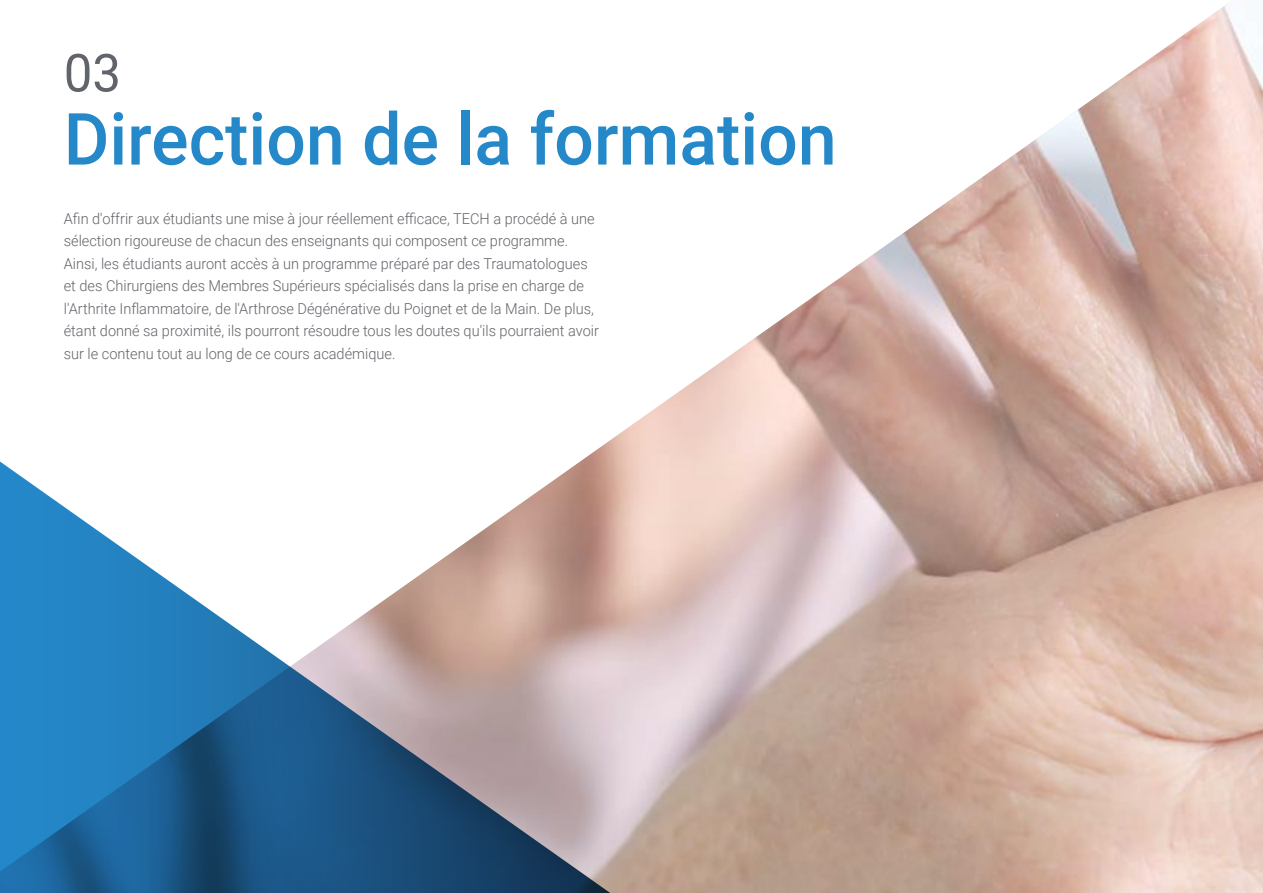
<style>
.page{position:relative;width:1263px;height:893px;background:#fff}
.page>*{position:absolute;margin:0;border:0;box-sizing:border-box;transform-origin:0 0}
.t1{font:500 72px "Roboto";color:#2488c9}
.t2{font:52.5px "Roboto";color:#61646a}
.t3{font:300 15px/22.5px "Roboto";color:#61646a}
</style>
<div class="page">
<img style="left:602px;top:0;width:661px;height:893px">
<svg style="left:0;top:446px;width:640px;height:447px"></svg>
<h2 class="t2" style="left:64px;top:36px;width:59px">03</h2>
<h1 class="t1" style="left:64px;top:89px;width:774px">Direction de la formation</h1>
<p class="t3" style="left:64px;top:207px;width:537px">Afin d'offrir aux étudiants une mise à jour réellement efficace, TECH a procédé à une sélection rigoureuse de chacun des enseignants qui composent ce programme.<br>Ainsi, les étudiants auront accès à un programme préparé par des Traumatologues et des Chirurgiens des Membres Supérieurs spécialisés dans la prise en charge de l'Arthrite Inflammatoire, de l'Arthrose Dégénérative du Poignet et de la Main. De plus, étant donné sa proximité, ils pourront résoudre tous les doutes qu'ils pourraient avoir sur le contenu tout au long de ce cours académique.</p>
</div>
